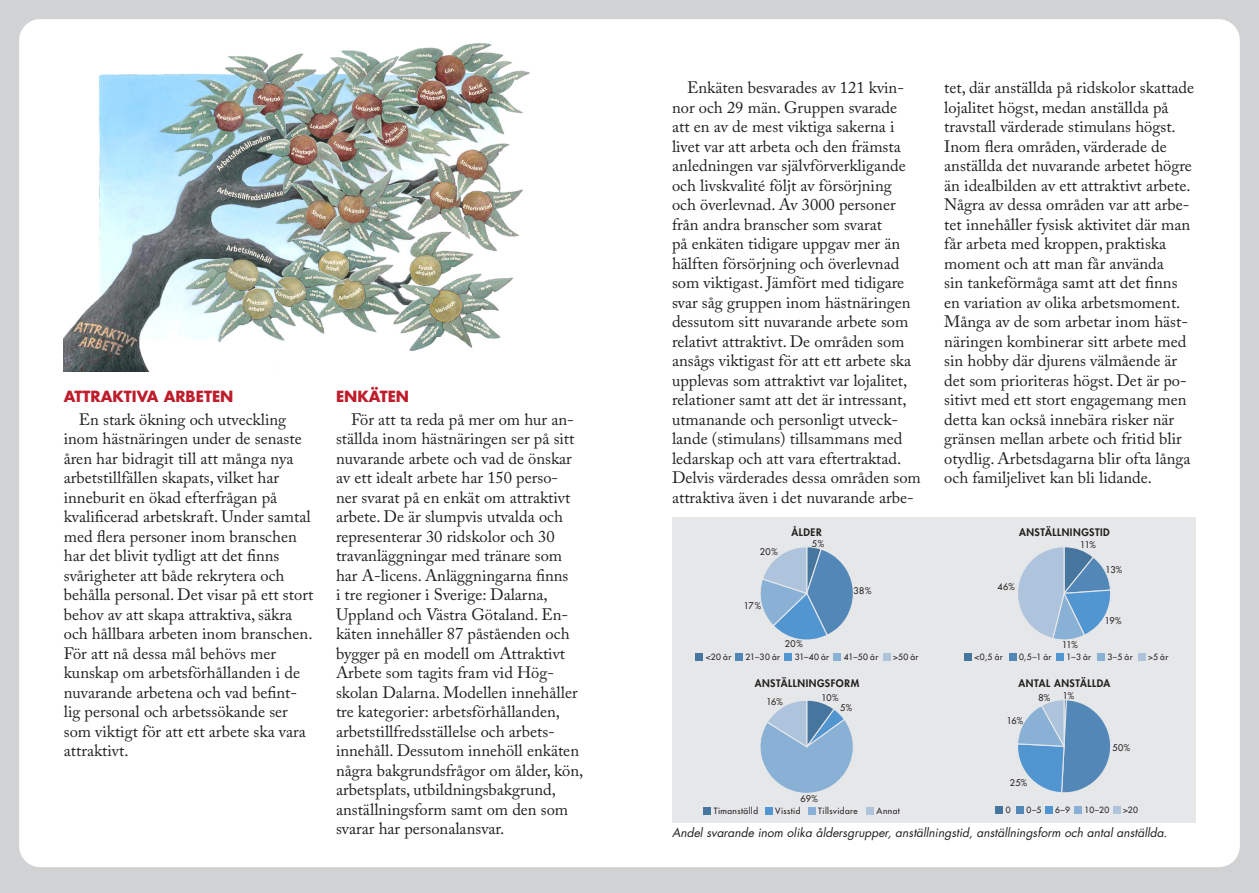
<style>
.page{position:relative;width:1259px;height:893px;background:#d1d2d4}
.page>*{position:absolute;margin:0;border:0;box-sizing:border-box;transform-origin:0 0}
.brödtext{font:16.5px/19.5px "Adobe Caslon Pro";color:#231f20}
.underrubrik{font:700 15px "Futura Std";color:#be1d2c}
.bildtext{font:italic 12px "Futura Std";color:#231f20}
.t1{font:800 10.05px "Futura Std";letter-spacing:.055em;color:#231f20}
.t2{font:500 9px "Futura Std";letter-spacing:-.015em;color:#231f20}
.t3{font:500 8.4px "Futura Std";letter-spacing:.05em;color:#231f20}
</style>
<div class="page">
<div style="left:19px;top:19px;width:1220px;height:848px;background:#fff;border-radius:21px"></div>
<div style="left:672px;top:517px;width:523px;height:306px;background:#e6e7e9"></div>
<img style="left:64px;top:43px;width:466px;height:329px">
<svg style="left:760px;top:547px;width:93px;height:93px"></svg>
<div style="left:695px;top:653px;width:8px;height:8px;background:#46759d"></div>
<div style="left:735px;top:653px;width:8px;height:8px;background:#5287b7"></div>
<div style="left:784px;top:653px;width:8px;height:8px;background:#5296d1"></div>
<div style="left:833px;top:653px;width:8px;height:8px;background:#89b1d5"></div>
<div style="left:882px;top:653px;width:8px;height:8px;background:#aec4dc"></div>
<svg style="left:1018px;top:547px;width:93px;height:93px"></svg>
<div style="left:964px;top:653px;width:8px;height:8px;background:#46759d"></div>
<div style="left:1008px;top:653px;width:8px;height:8px;background:#5287b7"></div>
<div style="left:1056px;top:653px;width:8px;height:8px;background:#5296d1"></div>
<div style="left:1097px;top:653px;width:8px;height:8px;background:#89b1d5"></div>
<div style="left:1137px;top:653px;width:8px;height:8px;background:#aec4dc"></div>
<svg style="left:760px;top:700px;width:93px;height:93px"></svg>
<div style="left:703px;top:807px;width:8px;height:7px;background:#46759d"></div>
<div style="left:765px;top:807px;width:7px;height:7px;background:#5296d1"></div>
<div style="left:808px;top:807px;width:7px;height:7px;background:#89b1d5"></div>
<div style="left:866px;top:807px;width:8px;height:7px;background:#aec4dc"></div>
<svg style="left:1018px;top:700px;width:93px;height:93px"></svg>
<div style="left:995px;top:806px;width:8px;height:8px;background:#46759d"></div>
<div style="left:1016px;top:806px;width:8px;height:8px;background:#5287b7"></div>
<div style="left:1044px;top:806px;width:8px;height:8px;background:#5296d1"></div>
<div style="left:1074px;top:806px;width:8px;height:8px;background:#89b1d5"></div>
<div style="left:1112px;top:806px;width:8px;height:8px;background:#aec4dc"></div>
<p class="underrubrik" style="left:64px;top:386px;width:171px">ATTRAKTIVA ARBETEN</p>
<p class="brödtext" style="left:64px;top:409px;width:251px;text-indent:15px">En stark ökning och utveckling inom hästnäringen under de senaste åren har bidragit till att många nya arbetstillfällen skapats, vilket har inneburit en ökad efterfrågan på kvalificerad arbetskraft. Under samtal med flera personer inom branschen har det blivit tydligt att det finns svårigheter att både rekrytera och behålla personal. Det visar på ett stort behov av att skapa attraktiva, säkra och hållbara arbeten inom branschen.<br>För att nå dessa mål behövs mer kunskap om arbetsförhållanden i de nuvarande arbetena och vad befint&shy;lig personal och arbetssökande ser som viktigt för att ett arbete ska vara attraktivt.</p>
<p class="underrubrik" style="left:336px;top:386px;width:75px">ENKÄTEN</p>
<p class="brödtext" style="left:336px;top:409px;width:249px;text-indent:15px">För att ta reda på mer om hur an&shy;ställda inom hästnäringen ser på sitt nuvarande arbete och vad de önskar av ett idealt arbete har 150 perso&shy;ner svarat på en enkät om attraktivt arbete. De är slumpvis utvalda och representerar 30 ridskolor och 30 travanläggningar med tränare som har A-licens. Anläggningarna finns<br>i tre regioner i Sverige: Dalarna, Uppland och Västra Götaland. En&shy;käten innehåller 87 påståenden och bygger på en modell om Attraktivt Arbete som tagits fram vid Hög&shy;skolan Dalarna. Modellen innehåller tre kategorier: arbetsförhållanden, arbetstillfredsställelse och arbets&shy;innehåll. Dessutom innehöll enkäten några bakgrundsfrågor om ålder, kön, arbetsplats, utbildningsbakgrund, anställningsform samt om den som svarar har personalansvar.</p>
<p class="brödtext" style="left:672px;top:78px;width:250px;text-indent:15px">Enkäten besvarades av 121 kvin&shy;nor och 29 män. Gruppen svarade<br>att en av de mest viktiga sakerna i livet var att arbeta och den främsta anledningen var självförverkligande och livskvalité följt av försörjning<br>och överlevnad. Av 3000 personer från andra branscher som svarat<br>på enkäten tidigare uppgav mer än hälften försörjning och överlevnad som viktigast. Jämfört med tidigare svar såg gruppen inom hästnäringen dessutom sitt nuvarande arbete som relativt attraktivt. De områden som ansågs viktigast för att ett arbete ska upplevas som attraktivt var lojalitet, relationer samt att det är intressant, utmanande och personligt utveck&shy;lande (stimulans) tillsammans med ledarskap och att vara eftertraktad.<br>Delvis värderades dessa områden som attraktiva även i det nuvarande arbe-</p>
<p class="brödtext" style="left:944px;top:78px;width:251px">tet, där anställda på ridskolor skattade lojalitet högst, medan anställda på travstall värderade stimulans högst.<br>Inom flera områden, värderade de anställda det nuvarande arbetet högre än idealbilden av ett attraktivt arbete.<br>Några av dessa områden var att arbe&shy;tet innehåller fysisk aktivitet där man får arbeta med kroppen, praktiska moment och att man får använda<br>sin tankeförmåga samt att det finns en variation av olika arbetsmoment.<br>Många av de som arbetar inom häst&shy;näringen kombinerar sitt arbete med sin hobby där djurens välmående är det som prioriteras högst. Det är po&shy;sitivt med ett stort engagemang men detta kan också innebära risker när gränsen mellan arbete och fritid blir otydlig. Arbetsdagarna blir ofta långa och familjelivet kan bli lidande.</p>
<p class="t2" style="left:760px;top:546px;width:20px">20%</p>
<p class="t1" style="left:791px;top:525px;width:32px">ÅLDER</p>
<p class="t2" style="left:812px;top:537px;width:14px">5%</p>
<p class="t2" style="left:744px;top:600px;width:19px">17%</p>
<p class="t2" style="left:785px;top:638px;width:20px">20%</p>
<p class="t2" style="left:853px;top:585px;width:20px">38%</p>
<p class="t3" style="left:706px;top:652px;width:27px">&lt;20 år</p>
<p class="t3" style="left:745px;top:652px;width:36px">21–30 år</p>
<p class="t3" style="left:794px;top:652px;width:36px">31–40 år</p>
<p class="t3" style="left:844px;top:652px;width:36px">41–50 år</p>
<p class="t3" style="left:893px;top:652px;width:27px">&gt;50 år</p>
<p class="t1" style="left:1019px;top:525px;width:92px">ANSTÄLLNINGSTID</p>
<p class="t2" style="left:997px;top:581px;width:19px">46%</p>
<p class="t2" style="left:1080px;top:539px;width:17px">11%</p>
<p class="t2" style="left:1105px;top:564px;width:18px">13%</p>
<p class="t2" style="left:1062px;top:639px;width:17px">11%</p>
<p class="t2" style="left:1104px;top:615px;width:18px">19%</p>
<p class="t3" style="left:974px;top:652px;width:30px">&lt;0,5 år</p>
<p class="t3" style="left:1019px;top:652px;width:34px">0,5–1 år</p>
<p class="t3" style="left:1066px;top:652px;width:26px">1–3 år</p>
<p class="t3" style="left:1107px;top:652px;width:27px">3–5 år</p>
<p class="t3" style="left:1148px;top:652px;width:22px">&gt;5 år</p>
<p class="t1" style="left:755px;top:677px;width:106px">ANSTÄLLNINGSFORM</p>
<p class="t1" style="left:1018px;top:677px;width:93px">ANTAL ANSTÄLLDA</p>
<p class="t2" style="left:766px;top:696px;width:18px">16%</p>
<p class="t2" style="left:821px;top:692px;width:19px">10%</p>
<p class="t2" style="left:840px;top:702px;width:13px">5%</p>
<p class="t2" style="left:800px;top:793px;width:19px">69%</p>
<p class="t3" style="left:713px;top:805px;width:46px">Timanställd</p>
<p class="t3" style="left:775px;top:805px;width:27px">Visstid</p>
<p class="t3" style="left:818px;top:805px;width:41px">Tillsvidare</p>
<p class="t3" style="left:876px;top:805px;width:25px">Annat</p>
<p class="t2" style="left:1006px;top:715px;width:18px">16%</p>
<p class="t2" style="left:1038px;top:692px;width:13px">8%</p>
<p class="t2" style="left:1063px;top:690px;width:13px">1%</p>
<p class="t2" style="left:1009px;top:777px;width:19px">25%</p>
<p class="t2" style="left:1112px;top:742px;width:19px">50%</p>
<p class="t3" style="left:1005px;top:805px;width:6px">0</p>
<p class="t3" style="left:1026px;top:805px;width:17px">0–5</p>
<p class="t3" style="left:1055px;top:805px;width:16px">6–9</p>
<p class="t3" style="left:1084px;top:805px;width:26px">10–20</p>
<p class="t3" style="left:1123px;top:805px;width:16px">&gt;20</p>
<p class="bildtext" style="left:672px;top:825px;width:497px">Andel svarande inom olika åldersgrupper, anställningstid, anställningsform och antal anställda.</p>
</div>
